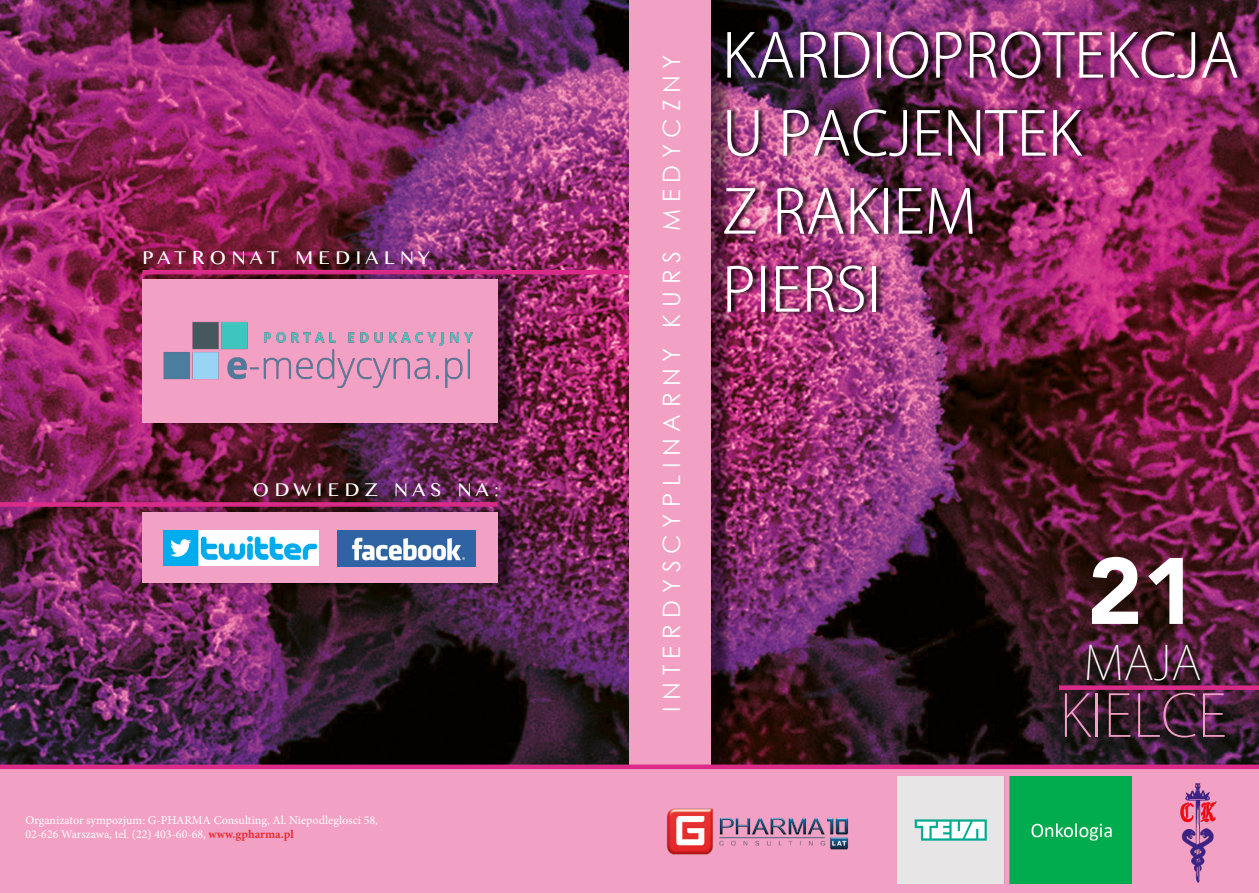
<style>
.page{position:relative;width:1259px;height:893px;background:#fff}
.page>*{position:absolute;margin:0;border:0;box-sizing:border-box;transform-origin:0 0}
.t1{font:900 93.15px "Avenir";color:#fff}
.t2{font:300 60px/78px "Koz Go Pr 6 N";color:#fff}
.t3{font:200 57.6px "Koz Go Pr 6 N";color:#f3a0c5}
.t4{font:200 46.65px "Koz Go Pr 6 N";color:#fff}
.t5{font:27px "Sinhala MN";color:#fff}
.t6{font:24px "Century Gothic";color:#fff}
.t7{font:12px/14.4px "Minion Pro";color:#fff}
.s1{font-weight:700;color:#e62d32}
</style>
<div class="page">
<img style="left:0;top:0;width:1259px;height:765px">
<div style="left:636px;top:0;width:98px;height:773px;background:#000;opacity:.5"></div>
<div style="left:629px;top:0;width:82px;height:765px;background:#f3a0c5"></div>
<div style="left:0;top:765px;width:1259px;height:128px;background:#f3a0c5"></div>
<img style="left:724px;top:28px;width:522px;height:288px">
<div style="left:1059px;top:685px;width:200px;height:5px;background:#da2b88"></div>
<div style="left:1071px;top:684px;width:176px;height:61px;background:#000;opacity:.5"></div>
<img style="left:665px;top:808px;width:185px;height:46px">
<div style="left:0;top:502px;width:497px;height:5px;background:#da2b88"></div>
<div style="left:149px;top:504px;width:371px;height:87px;background:#000;opacity:.5"></div>
<div style="left:142px;top:512px;width:355px;height:71px;background:#f3a0c5"></div>
<hr style="left:142px;top:270px;width:487px;height:4px;background:#da2b88">
<div style="left:149px;top:271px;width:371px;height:160px;background:#000;opacity:.5"></div>
<div style="left:142px;top:280px;width:355px;height:143px;background:#f3a0c5"></div>
<img style="left:163px;top:321px;width:310px;height:67px">
<img style="left:337px;top:531px;width:138px;height:36px">
<img style="left:163px;top:531px;width:155px;height:35px">
<img style="left:898px;top:777px;width:233px;height:106px">
<img style="left:1172px;top:778px;width:52px;height:107px">
<h3 class="t5" style="left:142px;top:245px;width:289px">P A T R O N A T M E D I A L N Y</h3>
<h3 class="t5" style="left:253px;top:477px;width:247px">O D W I E D Z N A S N A :</h3>
<p class="t7" style="left:26px;top:813px;width:354px">Organizator sympozjum: G-PHARMA Consulting, Al. Niepodleglosci 58,<br>02-626 Warszawa, tel. (22) 403-60-68, <span class="s1">www.gpharma.pl</span></p>
<h3 class="t6" style="left:657px;top:712px;width:659px;rotate:-90deg">I N T E R D Y S C Y P L I N A R N Y K U R S M E D Y C Z N Y</h3>
<h2 class="t2" style="left:722px;top:18px;width:519px">KARDIOPROTEKCJA<br>U PACJENTEK<br>Z RAKIEM<br>PIERSI</h2>
<h1 class="t1" style="left:1087px;top:512px;width:112px">21</h1>
<h3 class="t4" style="left:1083px;top:636px;width:119px">MAJA</h3>
<h3 class="t3" style="left:1059px;top:683px;width:169px">KIELCE</h3>
</div>
